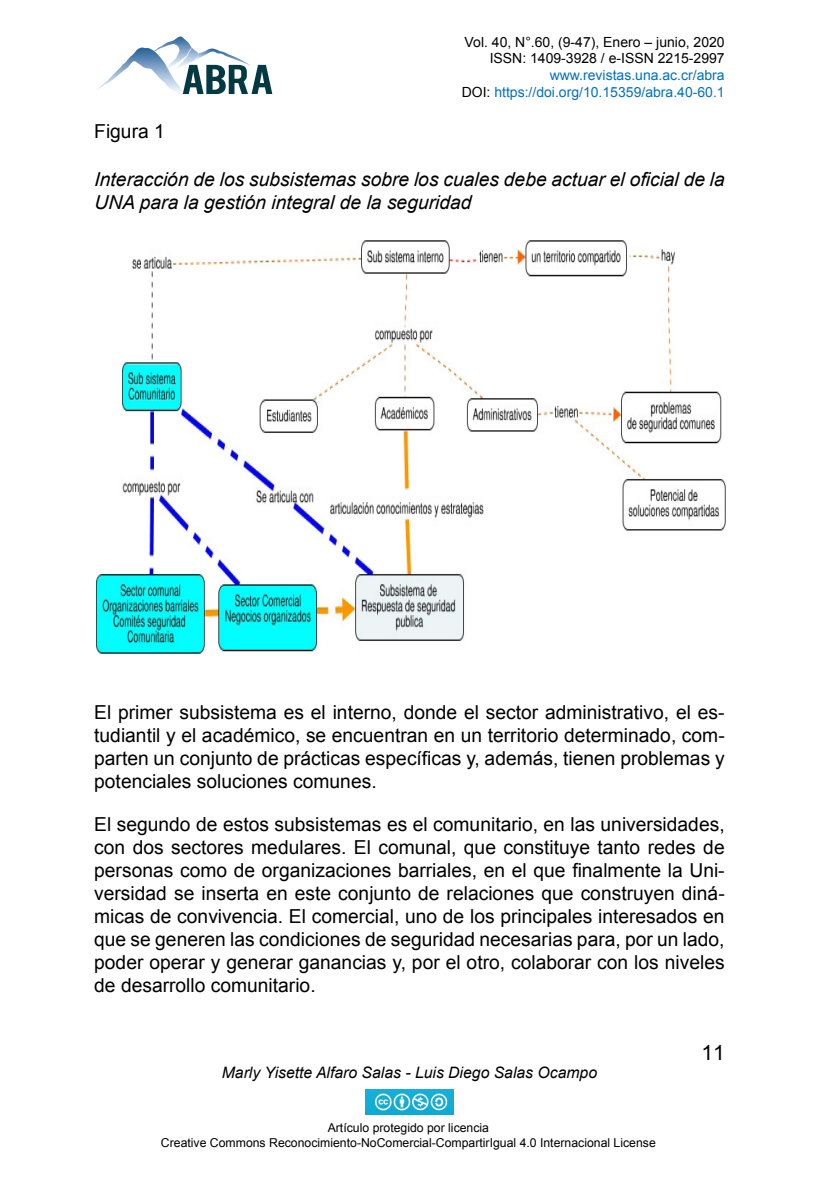
<style>
.page{position:relative;width:819px;height:1197px;background:#fff}
.page>*{position:absolute;margin:0;border:0;box-sizing:border-box;transform-origin:0 0}
.t1{font:21px "Arial";color:#000}
.t2{font:19.25px/23.1px "Arial";color:#000;text-align:justify}
.t3{font:italic 19.25px/23.1px "Arial";color:#000}
.t4{font:italic 15.75px "Arial";color:#000}
.t5{font:14px/16.8px "Arial";color:#0070c0;text-align:right}
.t6{font:14px "Arial";color:#000}
.t7{font:12.25px/14.7px "Arial";color:#000;text-align:center}
.s1{color:#000}
</style>
<div class="page">
<img style="left:158px;top:36px;width:36px;height:18px">
<img style="left:98px;top:48px;width:86px;height:47px">
<img style="left:154px;top:51px;width:14px;height:19px">
<img style="left:194px;top:48px;width:34px;height:6px">
<svg style="left:183px;top:54px;width:89px;height:40px"></svg>
<img style="left:366px;top:1089px;width:88px;height:26px">
<img style="left:97px;top:240px;width:629px;height:414px">
<p class="t6" style="left:465px;top:33px;width:262px">Vol. 40, N°.60, (9-47), Enero – junio, 2020</p>
<p class="t6" style="left:490px;top:49px;width:237px">ISSN: 1409-3928 / e-ISSN 2215-2997</p>
<p class="t5" style="left:462px;top:67px;width:265px">www.revistas.una.ac.cr/abra<br><span class="s1">DOI:</span> https://doi.org/10.15359/abra.40-60.1</p>
<p class="t2" style="left:94px;top:120px;width:72px">Figura 1</p>
<p class="t3" style="left:94px;top:168px;width:633px">Interacción de los subsistemas sobre los cuales debe actuar el oficial de la<br>UNA para la gestión integral de la seguridad</p>
<p class="t2" style="left:94px;top:700px;width:632px">El primer subsistema es el interno, donde el sector administrativo, el es&shy;tudiantil y el académico, se encuentran en un territorio determinado, com&shy;parten un conjunto de prácticas específicas y, además, tienen problemas y potenciales soluciones comunes.</p>
<p class="t2" style="left:94px;top:813px;width:632px">El segundo de estos subsistemas es el comunitario, en las universidades, con dos sectores medulares. El comunal, que constituye tanto redes de personas como de organizaciones barriales, en el que finalmente la Uni&shy;versidad se inserta en este conjunto de relaciones que construyen diná&shy;micas de convivencia. El comercial, uno de los principales interesados en que se generen las condiciones de seguridad necesarias para, por un lado, poder operar y generar ganancias y, por el otro, colaborar con los niveles de desarrollo comunitario.</p>
<p class="t4" style="left:222px;top:1062px;width:377px">Marly Yisette Alfaro Salas - Luis Diego Salas Ocampo</p>
<p class="t7" style="left:161px;top:1121px;width:496px">Artículo protegido por licencia<br>Creative Commons Reconocimiento-NoComercial-CompartirIgual 4.0 Internacional License</p>
<p class="t1" style="left:701px;top:1039px;width:25px">11</p>
</div>
